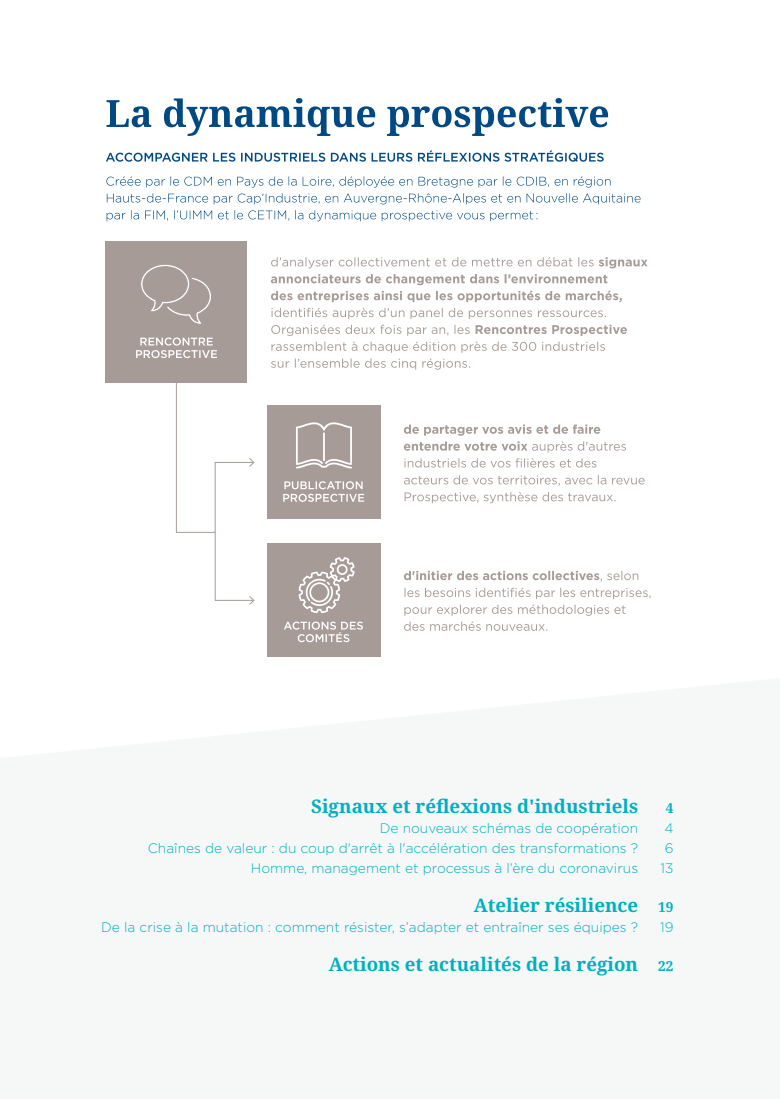
<style>
.page{position:relative;width:780px;height:1099px;background:#fff}
.page>*{position:absolute;margin:0;border:0;box-sizing:border-box;transform-origin:0 0}
.t1{font:700 18.75px "Noto Serif";color:#00b0c0}
.t2{font:300 13.75px "Gotham";color:#00b0c0}
.t3{font:700 13.75px "Noto Serif";color:#00b0c0}
.s1{font-size:13.75px}
</style>
<div class="page">
<div style="left:105px;top:241px;width:142px;height:142px;background:#a79b97"></div>
<div style="left:267px;top:406px;width:113px;height:113px;background:#a79b97"></div>
<div style="left:267px;top:543px;width:113px;height:114px;background:#a79b97"></div>
<svg style="left:107px;top:210px;width:430px;height:11px"></svg>
<svg style="left:107px;top:193px;width:533px;height:11px"></svg>
<svg style="left:106px;top:176px;width:504px;height:11px"></svg>
<svg style="left:106px;top:150px;width:497px;height:12px"></svg>
<svg style="left:106px;top:98px;width:502px;height:38px"></svg>
<svg style="left:404px;top:492px;width:211px;height:11px"></svg>
<svg style="left:404px;top:475px;width:240px;height:11px"></svg>
<svg style="left:404px;top:458px;width:192px;height:9px"></svg>
<svg style="left:404px;top:424px;width:222px;height:28px"></svg>
<svg style="left:283px;top:481px;width:81px;height:21px"></svg>
<svg style="left:284px;top:621px;width:79px;height:21px"></svg>
<svg style="left:296px;top:422px;width:56px;height:46px"></svg>
<svg style="left:298px;top:557px;width:56px;height:56px"></svg>
<svg style="left:271px;top:308px;width:356px;height:61px"></svg>
<svg style="left:271px;top:274px;width:350px;height:28px"></svg>
<svg style="left:271px;top:257px;width:376px;height:11px"></svg>
<svg style="left:404px;top:587px;width:246px;height:44px"></svg>
<svg style="left:404px;top:571px;width:234px;height:10px"></svg>
<svg style="left:136px;top:337px;width:119px;height:268px"></svg>
<svg style="left:141px;top:264px;width:70px;height:60px"></svg>
<h1 class="t1" style="left:311px;top:793px;width:328px">Signaux et réflexions d'industriels</h1>
<p class="t3" style="left:666px;top:798px;width:9px">4</p>
<p class="t2" style="left:380px;top:819px;width:260px">De nouveaux schémas de coopération</p>
<p class="t2" style="left:664px;top:819px;width:11px">4</p>
<p class="t2" style="left:148px;top:839px;width:492px">Chaînes de valeur : du coup d'arrêt à l'accélération des transformations ?</p>
<p class="t2" style="left:664px;top:839px;width:10px">6</p>
<p class="t2" style="left:251px;top:859px;width:389px">Homme, management et processus à l’ère du coronavirus</p>
<p class="t2" style="left:660px;top:859px;width:14px">13</p>
<h1 class="t1" style="left:474px;top:892px;width:201px">Atelier résilience <span class="s1">19</span></h1>
<p class="t2" style="left:101px;top:918px;width:538px">De la crise à la mutation : comment résister, s’adapter et entraîner ses équipes ?</p>
<p class="t2" style="left:660px;top:918px;width:15px">19</p>
<h1 class="t1" style="left:329px;top:951px;width:346px">Actions et actualités de la région <span class="s1">22</span></h1>
</div>
